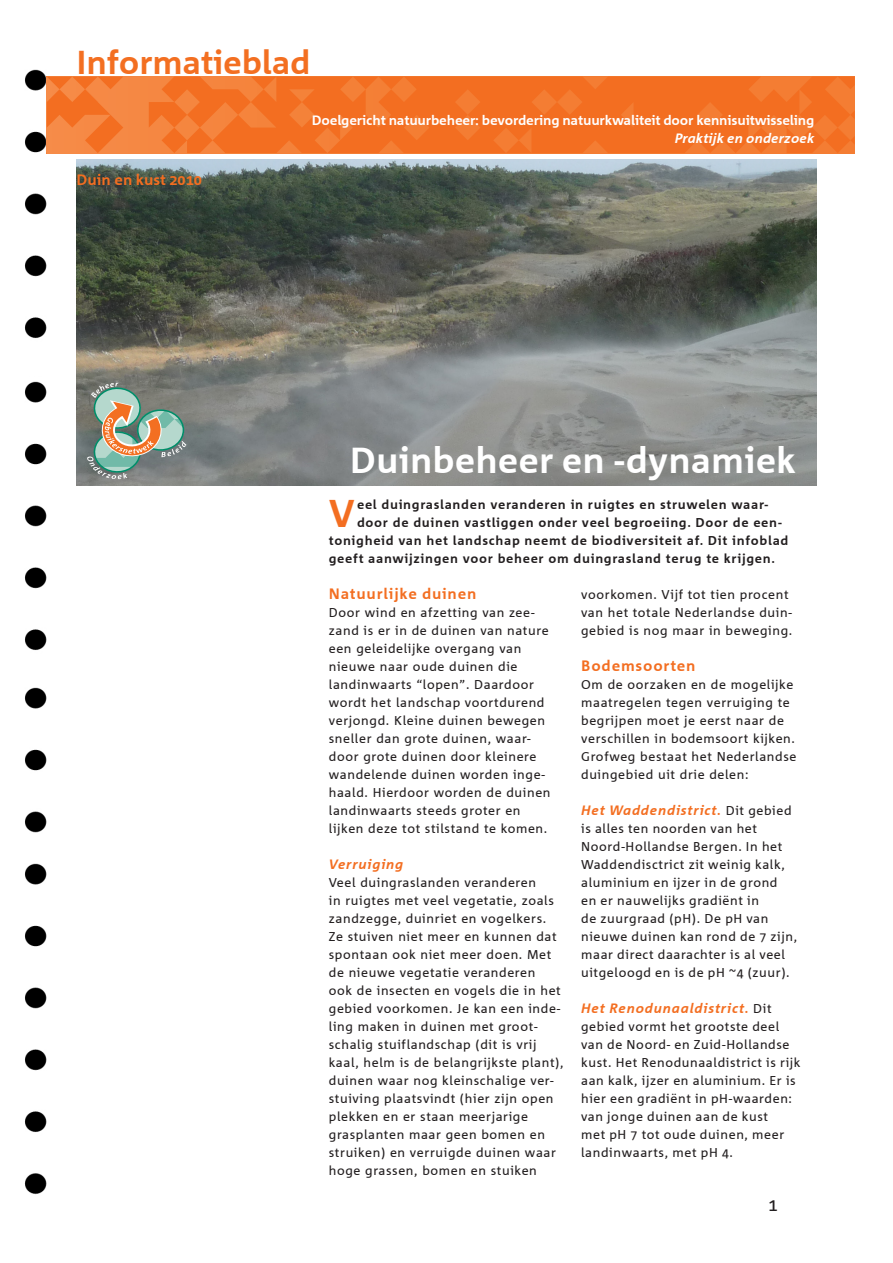
<style>
.page{position:relative;width:893px;height:1263px;background:#fff}
.page>*{position:absolute;margin:0;border:0;box-sizing:border-box;transform-origin:0 0}
._1e_Alinea_18_oranje{font:700 38.55px "Agrofont";color:#f36e21}
.Kop_18{font:700 36px "Agrofont";color:#fff}
.Kop_18-2{font:700 33px "Agrofont";letter-spacing:-.01em;color:#f36f21}
.t1{font:18px "Agrofont";color:#231f20}
.Kop_10{font:700 15px "Agrofont";letter-spacing:.05em;color:#f36e21}
.Kop_10-2{font:700 15px "Agrofont";color:#f36e21}
.Kop_18-3{font:700 13.5px "Agrofont";letter-spacing:-.015em;color:#fff}
.Kop_9{font:italic 700 13.5px "Agrofont";letter-spacing:.05em;color:#f36e21}
.Kop_18-4{font:italic 700 13.5px "Agrofont";color:#fff}
.Body{font:12.75px/18px "Agrofont";letter-spacing:.05em;color:#231f20}
.Kop_9-2{font:12.75px/18px "Agrofont";letter-spacing:.05em;color:#231f20}
._1e_Alinea_18_oranje-2{font:700 12.75px "Agrofont";letter-spacing:.05em;color:#231f20}
.s1{font-weight:400;font-style:normal;font-size:12.75px;color:#231f20}
</style>
<div class="page">
<img style="left:25px;top:69px;width:22px;height:269px">
<img style="left:25px;top:381px;width:22px;height:269px">
<img style="left:25px;top:687px;width:22px;height:146px">
<img style="left:24px;top:863px;width:23px;height:332px">
<svg style="left:787px;top:77px;width:68px;height:77px;background:#f37429"></svg>
<svg style="left:47px;top:77px;width:140px;height:76px;background:#f47f37"></svg>
<svg style="left:187px;top:77px;width:612px;height:76px;background:#f37125"></svg>
<svg style="left:748px;top:128px;width:26px;height:25px"></svg>
<img style="left:77px;top:160px;width:739px;height:326px">
<svg style="left:87px;top:383px;width:99px;height:96px;background:#939b8b"></svg>
<p class="Kop_18-2" style="left:77px;top:44px;width:236px">Informatieblad</p>
<p class="Kop_10-2" style="left:77px;top:171px;width:127px">Duin en kust 2010</p>
<p class="Kop_18-3" style="left:312px;top:113px;width:504px">Doelgericht natuurbeheer: bevordering natuurkwaliteit door kennisuitwisseling</p>
<p class="Kop_18-4" style="left:675px;top:131px;width:141px">Praktijk en onderzoek</p>
<p class="Kop_18" style="left:350px;top:440px;width:448px">Duinbeheer en -dynamiek</p>
<p class="_1e_Alinea_18_oranje" style="left:329px;top:492px;width:28px">V</p>
<p class="_1e_Alinea_18_oranje-2" style="left:357px;top:497px;width:413px">eel duingraslanden veranderen in ruigtes en struwelen waar-</p>
<p class="_1e_Alinea_18_oranje-2" style="left:357px;top:515px;width:426px">door de duinen vastliggen onder veel begroeiing. Door de een-</p>
<p class="_1e_Alinea_18_oranje-2" style="left:329px;top:533px;width:461px">tonigheid van het landschap neemt de biodiversiteit af. Dit infoblad</p>
<p class="_1e_Alinea_18_oranje-2" style="left:329px;top:551px;width:447px">geeft aanwijzingen voor beheer om duingrasland terug te krijgen.</p>
<p class="Kop_10" style="left:329px;top:585px;width:149px">Natuurlijke duinen</p>
<p class="Body" style="left:329px;top:604px;width:223px">Door wind en afzetting van zee&shy;zand is er in de duinen van nature een geleidelijke overgang van nieuwe naar oude duinen die landinwaarts “lopen”. Daardoor wordt het landschap voortdurend verjongd. Kleine duinen bewegen sneller dan grote duinen, waar&shy;door grote duinen door kleinere wandelende duinen worden inge&shy;haald. Hierdoor worden de duinen landinwaarts steeds groter en lijken deze tot stilstand te komen.</p>
<p class="Kop_9" style="left:329px;top:857px;width:76px">Verruiging</p>
<p class="Body" style="left:329px;top:874px;width:236px">Veel duingraslanden veranderen<br>in ruigtes met veel vegetatie, zoals zandzegge, duinriet en vogelkers.<br>Ze stuiven niet meer en kunnen dat spontaan ook niet meer doen. Met de nieuwe vegetatie veranderen<br>ook de insecten en vogels die in het gebied voorkomen. Je kan een inde&shy;ling maken in duinen met groot&shy;schalig stuiflandschap (dit is vrij kaal, helm is de belangrijkste plant), duinen waar nog kleinschalige ver&shy;stuiving plaatsvindt (hier zijn open plekken en er staan meerjarige grasplanten maar geen bomen en struiken) en verruigde duinen waar hoge grassen, bomen en stuiken</p>
<p class="Body" style="left:581px;top:586px;width:213px">voorkomen. Vijf tot tien procent van het totale Nederlandse duin&shy;gebied is nog maar in beweging.</p>
<p class="Kop_10" style="left:581px;top:657px;width:116px">Bodemsoorten</p>
<p class="Body" style="left:581px;top:676px;width:217px">Om de oorzaken en de mogelijke maatregelen tegen verruiging te begrijpen moet je eerst naar de verschillen in bodemsoort kijken.<br>Grofweg bestaat het Nederlandse duingebied uit drie delen:</p>
<p class="Kop_9" style="left:581px;top:803px;width:212px">Het Waddendistrict. <span class="s1">Dit gebied</span></p>
<p class="Kop_9-2" style="left:581px;top:820px;width:218px">is alles ten noorden van het<br>Noord-Hollandse Bergen. In het<br>Waddendisctrict zit weinig kalk, aluminium en ijzer in de grond<br>en er nauwelijks gradiënt in<br>de zuurgraad (pH). De pH van nieuwe duinen kan rond de 7 zijn, maar direct daarachter is al veel uitgeloogd en is de pH ~4 (zuur).</p>
<p class="Kop_9" style="left:581px;top:1001px;width:192px">Het Renodunaaldistrict. <span class="s1">Dit</span></p>
<p class="Kop_9-2" style="left:581px;top:1018px;width:221px">gebied vormt het grootste deel van de Noord- en Zuid-Hollandse kust. Het Renodunaaldistrict is rijk aan kalk, ijzer en aluminium. Er is hier een gradiënt in pH-waarden: van jonge duinen aan de kust<br>met pH 7 tot oude duinen, meer landinwaarts, met pH 4.</p>
<p class="t1" style="left:768px;top:1195px;width:11px">1</p>
</div>
